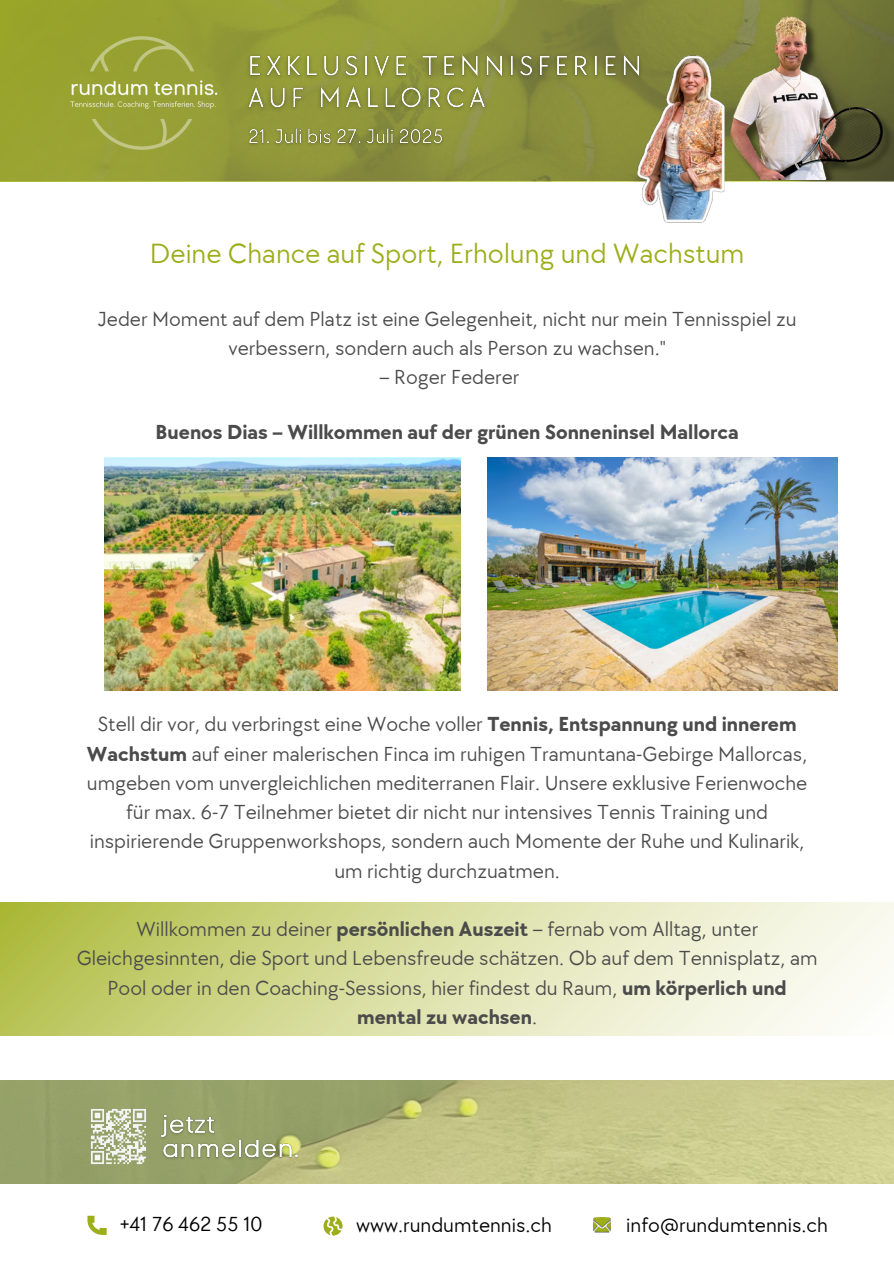
<style>
.page{position:relative;width:894px;height:1264px;background:#fff}
.page>*{position:absolute;margin:0;border:0;box-sizing:border-box;transform-origin:0 0}
.t1{font:28.65px "TT Chocolates";color:#9dae1a}
.t2{font:21px/29.2px "TT Chocolates";color:#4b4b4b;text-align:center}
.t3{font:700 21px "TT Chocolates";color:#4b4b4b}
.t4{font:21px "TT Chocolates";color:#000}
.s1{font-weight:700}
</style>
<div class="page">
<svg style="left:0;top:0;width:893px;height:181px;background:#909837"></svg>
<img style="left:0;top:1080px;width:893px;height:103px">
<svg style="left:0;top:902px;width:893px;height:133px;background:#dbe0a7"></svg>
<img style="left:593px;top:1217px;width:18px;height:16px">
<svg style="left:323px;top:1216px;width:19px;height:19px"></svg>
<svg style="left:87px;top:1215px;width:20px;height:19px"></svg>
<img style="left:68px;top:33px;width:152px;height:117px">
<img style="left:87px;top:1105px;width:63px;height:62px">
<img style="left:718px;top:0;width:175px;height:180px">
<img style="left:243px;top:123px;width:206px;height:29px">
<img style="left:239px;top:47px;width:408px;height:71px">
<img style="left:592px;top:51px;width:177px;height:172px">
<img style="left:104px;top:458px;width:356px;height:233px">
<img style="left:488px;top:458px;width:348px;height:233px">
<img style="left:156px;top:1109px;width:147px;height:55px">
<p class="t1" style="left:150px;top:237px;width:596px">Deine Chance auf Sport, Erholung und Wachstum</p>
<p class="t2" style="left:98px;top:305px;width:700px">Jeder Moment auf dem Platz ist eine Gelegenheit, nicht nur mein Tennisspiel zu verbessern, sondern auch als Person zu wachsen."</p>
<h2 class="t2" style="left:379px;top:363px;width:141px">– Roger Federer</h2>
<p class="t3" style="left:156px;top:420px;width:584px">Buenos Dias – Willkommen auf der grünen Sonneninsel Mallorca</p>
<p class="t2" style="left:87px;top:710px;width:721px">Stell dir vor, du verbringst eine Woche voller <span class="s1">Tennis, Entspannung und innerem Wachstum</span> auf einer malerischen Finca im ruhigen Tramuntana-Gebirge Mallorcas, umgeben vom unvergleichlichen mediterranen Flair. Unsere exklusive Ferienwoche für max. 6-7 Teilnehmer bietet dir nicht nur intensives Tennis Training und inspirierende Gruppenworkshops, sondern auch Momente der Ruhe und Kulinarik, um richtig durchzuatmen.</p>
<p class="t2" style="left:77px;top:915px;width:742px">Willkommen zu deiner <span class="s1">persönlichen Auszeit</span> – fernab vom Alltag, unter Gleichgesinnten, die Sport und Lebensfreude schätzen. Ob auf dem Tennisplatz, am Pool oder in den Coaching-Sessions, hier findest du Raum, <span class="s1">um körperlich und mental zu wachsen</span>.</p>
<p class="t4" style="left:120px;top:1212px;width:144px">+41 76 462 55 10</p>
<h4 class="t4" style="left:356px;top:1212px;width:197px">www.rundumtennis.ch</h4>
<p class="t4" style="left:626px;top:1212px;width:203px">info@rundumtennis.ch</p>
</div>
